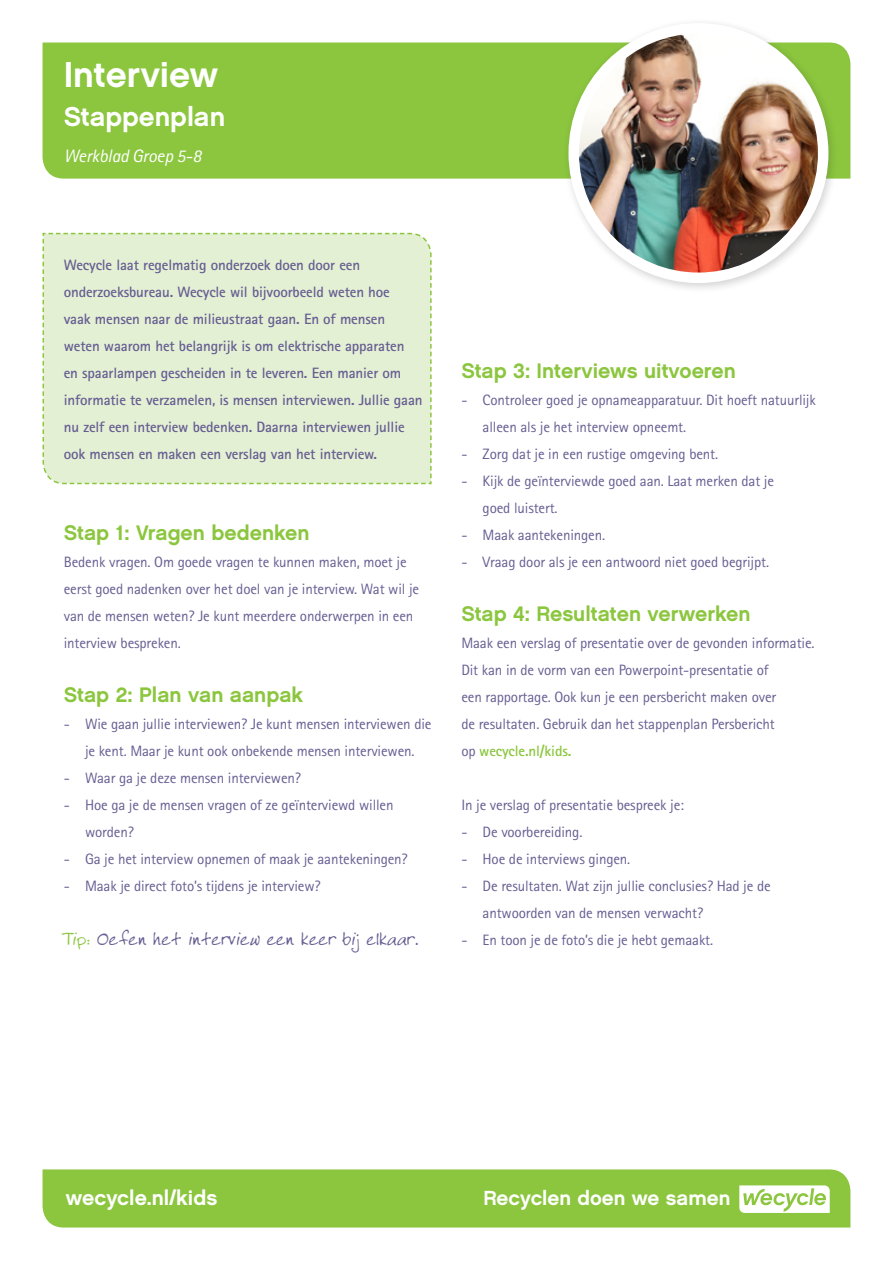
<style>
.page{position:relative;width:893px;height:1263px;background:#fff}
.page>*{position:absolute;margin:0;border:0;box-sizing:border-box;transform-origin:0 0}
.werkblak_titel{font:36px "Chalet New York Nineteen Sixty";color:#fff}
.werkblad_soort{font:27px "Chalet New York Nineteen Sixty";color:#fff}
.hoofdkop{font:21px "Chalet New York Nineteen Sixty";color:#8bc63e}
.t1{font:21px "Twenty";color:#665e92}
.t2{font:21px "Chalet New York Nineteen Sixty";color:#fff}
.t3{font:20.4px "Chalet New York Nineteen Sixty";color:#fff}
.werkblad_ondertitel{font:italic 18px "Rotis Sans Serif";letter-spacing:-.01em;color:#fff}
.opsomming_plat{font:15px/27px "Rotis Sans Serif";letter-spacing:-.01em;color:#665e92}
.kadertekst_intro{font:700 15px/27px "Rotis Sans Serif";letter-spacing:-.01em;color:#665e92}
.hoofdkop-2{font:15px/27px "Rotis Sans Serif";letter-spacing:-.01em;color:#665e92}
.plat{font:15px/27px "Rotis Sans Serif";letter-spacing:-.01em;color:#665e92}
.s1{color:#8bc63e}
.s2{font-weight:700;color:#8bc63e}
</style>
<div class="page">
<div style="left:43px;top:1169px;width:807px;height:58px;background:#8bc63e"></div>
<svg style="left:739px;top:1185px;width:91px;height:28px"></svg>
<div style="left:43px;top:43px;width:807px;height:136px;background:#8bc63e"></div>
<div style="left:42px;top:232px;width:390px;height:253px;background:#e4f0d4"></div>
<div style="left:562px;top:17px;width:277px;height:276px;background:#231f20;opacity:.2"></div>
<img style="left:574px;top:28px;width:249px;height:250px;border-radius:125px">
<div style="left:568px;top:23px;width:260px;height:260px;border:10px solid #fff;border-radius:50%"></div>
<p class="werkblak_titel" style="left:64px;top:51px;width:156px">Interview</p>
<p class="werkblad_soort" style="left:64px;top:99px;width:163px">Stappenplan</p>
<p class="werkblad_ondertitel" style="left:64px;top:145px;width:139px">Werkblad Groep 5-8</p>
<p class="kadertekst_intro" style="left:64px;top:251px;width:360px">Wecycle laat regelmatig onderzoek doen door een onderzoeksbureau. Wecycle wil bijvoorbeeld weten hoe<br>vaak mensen naar de milieustraat gaan. En of mensen weten waarom het belangrijk is om elektrische apparaten<br>en spaarlampen gescheiden in te leveren. Een manier om informatie te verzamelen, is mensen interviewen. Jullie gaan nu zelf een interview bedenken. Daarna interviewen jullie ook mensen en maken een verslag van het interview.</p>
<p class="hoofdkop" style="left:64px;top:519px;width:247px">Stap 1: Vragen bedenken</p>
<p class="plat" style="left:64px;top:548px;width:357px">Bedenk vragen. Om goede vragen te kunnen maken, moet je eerst goed nadenken over het doel van je interview. Wat wil je van de mensen weten? Je kunt meerdere onderwerpen in een interview bespreken.</p>
<p class="hoofdkop" style="left:64px;top:681px;width:241px">Stap 2: Plan van aanpak</p>
<p class="opsomming_plat" style="left:64px;top:710px;width:369px;text-align:center">- Wie gaan jullie interviewen? Je kunt mensen interviewen die je kent. Maar je kunt ook onbekende mensen interviewen.</p>
<p class="opsomming_plat" style="left:64px;top:764px;width:239px">- Waar ga je deze mensen interviewen?</p>
<p class="opsomming_plat" style="left:85px;top:791px;width:310px;text-indent:-21px">- Hoe ga je de mensen vragen of ze geïnterviewd willen worden?</p>
<p class="opsomming_plat" style="left:64px;top:845px;width:345px">- Ga je het interview opnemen of maak je aantekeningen?</p>
<p class="opsomming_plat" style="left:64px;top:872px;width:258px">- Maak je direct foto’s tijdens je interview?</p>
<p class="t1" style="left:64px;top:924px;width:357px"><span class="s1">Tip:</span> Oefen het interview een keer bij elkaar.</p>
<p class="hoofdkop" style="left:461px;top:357px;width:276px">Stap 3: Interviews uitvoeren</p>
<p class="opsomming_plat" style="left:483px;top:386px;width:335px;text-indent:-21px">- Controleer goed je opnameapparatuur. Dit hoeft natuurlijk alleen als je het interview opneemt.</p>
<p class="opsomming_plat" style="left:461px;top:440px;width:258px">- Zorg dat je in een rustige omgeving bent.</p>
<p class="opsomming_plat" style="left:483px;top:467px;width:293px;text-indent:-21px">- Kijk de geïnterviewde goed aan. Laat merken dat je goed luistert.</p>
<p class="opsomming_plat" style="left:461px;top:521px;width:145px">- Maak aantekeningen.</p>
<p class="opsomming_plat" style="left:461px;top:548px;width:309px">- Vraag door als je een antwoord niet goed begrijpt.</p>
<p class="hoofdkop" style="left:461px;top:600px;width:291px">Stap 4: Resultaten verwerken</p>
<p class="hoofdkop-2" style="left:461px;top:629px;width:355px">Maak een verslag of presentatie over de gevonden informatie.<br>Dit kan in de vorm van een Powerpoint-presentatie of<br>een rapportage. Ook kun je een persbericht maken over<br>de resultaten. Gebruik dan het stappenplan Persbericht<br>op <span class="s2">wecycle.nl/kids.</span></p>
<p class="plat" style="left:461px;top:791px;width:224px">In je verslag of presentatie bespreek je:</p>
<p class="opsomming_plat" style="left:461px;top:818px;width:123px">- De voorbereiding.</p>
<p class="opsomming_plat" style="left:461px;top:845px;width:170px">- Hoe de interviews gingen.</p>
<p class="opsomming_plat" style="left:483px;top:872px;width:290px;text-indent:-21px">- De resultaten. Wat zijn jullie conclusies? Had je de antwoorden van de mensen verwacht?</p>
<p class="opsomming_plat" style="left:461px;top:926px;width:253px">- En toon je de foto’s die je hebt gemaakt.</p>
<h3 class="t2" style="left:66px;top:1184px;width:153px">wecycle.nl/kids</h3>
<h3 class="t3" style="left:483px;top:1185px;width:249px">Recyclen doen we samen</h3>
</div>
